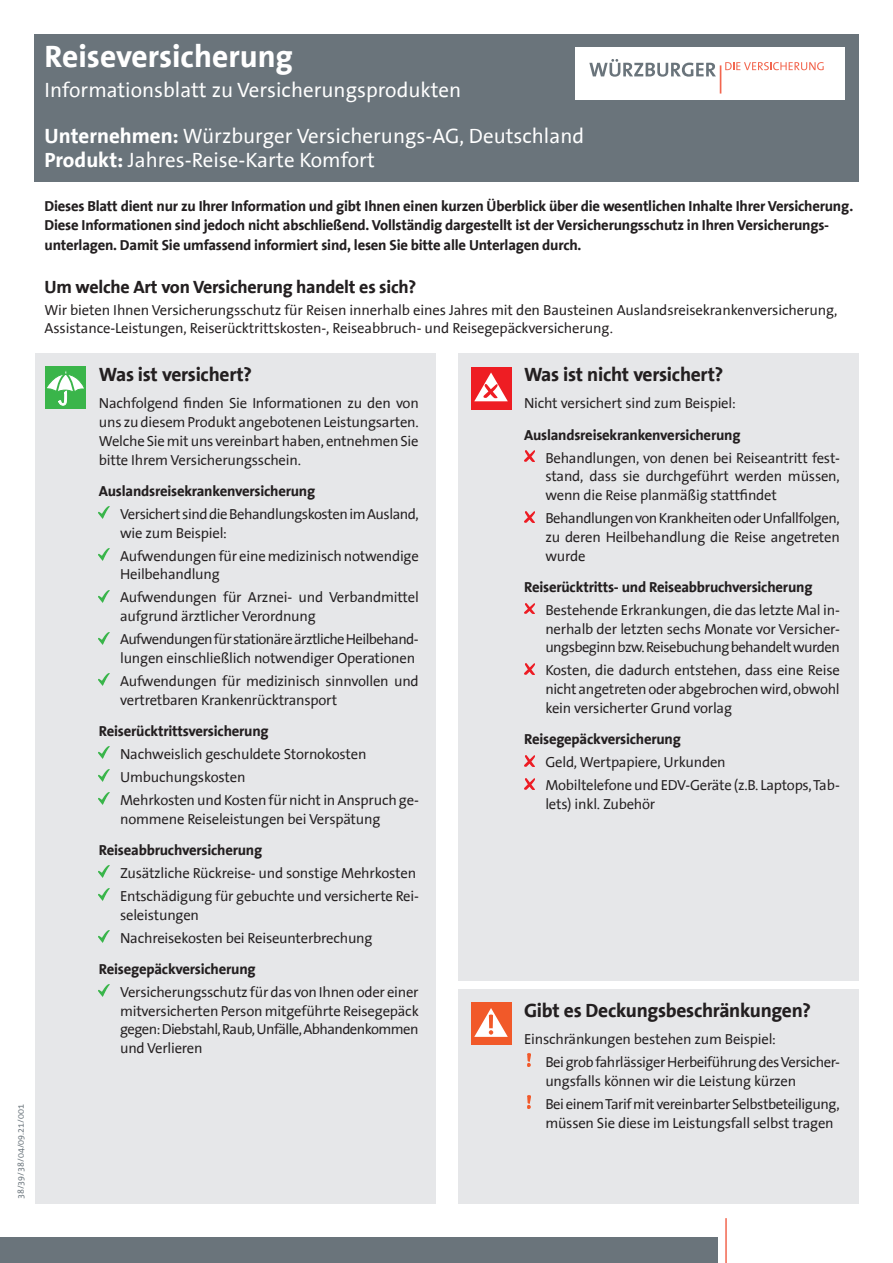
<style>
.page{position:relative;width:893px;height:1263px;background:#fff}
.page>*{position:absolute;margin:0;border:0;box-sizing:border-box;transform-origin:0 0}
.Form_sub_title{font:700 31.5px "The Sans Office Unicode";color:#fff}
.Company_Product_head{font:21px "The Sans Office Unicode";color:#fff}
.Form_sub_title-2{font:21px "The Sans Office Unicode";color:#fff}
.Cover_subhead{font:700 19.5px "The Sans Office Unicode";letter-spacing:-.015em;color:#231f20}
.Cover_subhead-2{font:700 18px "The Sans Office Unicode";letter-spacing:-.015em;color:#231f20}
.Covered_bullets{font:14.7px/18.8px "The Sans Office Unicode";letter-spacing:-.015em;color:#231f20}
.Cover_subhead-3{font:700 14.7px/19.5px "The Sans Office Unicode";letter-spacing:-.015em;color:#231f20}
.Cover_subhead-4{font:14.7px/17.7px "The Sans Office Unicode";letter-spacing:-.01em;color:#231f20}
.Covered_bullets-2{font:700 14.7px "The Sans Office Unicode";letter-spacing:-.015em;color:#231f20}
.Covered_bullets-3{font:14.7px/18.8px "The Sans Office Unicode";letter-spacing:-.04em;color:#231f20}
.Adresse{font:9px "The Sans Office Unicode";color:#6a747b}
.s1{font-weight:700}
</style>
<div class="page">
<div style="left:34px;top:34px;width:825px;height:148px;background:#6a747b"></div>
<div style="left:575px;top:47px;width:270px;height:53px;background:#fff"></div>
<svg style="left:589px;top:59px;width:234px;height:34px"></svg>
<div style="left:0;top:1238px;width:717px;height:25px;background:#6a747b"></div>
<hr style="left:725px;top:1218px;width:2px;height:45px;background:#f2664f">
<div style="left:35px;top:353px;width:400px;height:851px;background:#e6e7e9"></div>
<div style="left:459px;top:353px;width:400px;height:628px;background:#e6e7e9"></div>
<div style="left:459px;top:989px;width:400px;height:215px;background:#e6e7e9"></div>
<div style="left:45px;top:367px;width:41px;height:42px;background:#3ab54a"></div>
<svg style="left:47px;top:371px;width:37px;height:34px"></svg>
<div style="left:471px;top:367px;width:40px;height:42px;background:#ee1d23"></div>
<svg style="left:474px;top:372px;width:34px;height:29px"></svg>
<div style="left:471px;top:1002px;width:40px;height:43px;background:#f15929"></div>
<svg style="left:474px;top:1008px;width:34px;height:29px"></svg>
<svg style="left:99px;top:507px;width:11px;height:12px"></svg>
<svg style="left:99px;top:549px;width:11px;height:11px"></svg>
<svg style="left:99px;top:590px;width:11px;height:12px"></svg>
<svg style="left:99px;top:632px;width:11px;height:12px"></svg>
<svg style="left:99px;top:674px;width:11px;height:12px"></svg>
<svg style="left:99px;top:747px;width:11px;height:12px"></svg>
<svg style="left:99px;top:770px;width:11px;height:12px"></svg>
<svg style="left:99px;top:793px;width:11px;height:12px"></svg>
<svg style="left:99px;top:866px;width:11px;height:12px"></svg>
<svg style="left:99px;top:889px;width:11px;height:12px"></svg>
<svg style="left:99px;top:931px;width:11px;height:12px"></svg>
<svg style="left:99px;top:985px;width:11px;height:12px"></svg>
<svg style="left:524px;top:451px;width:11px;height:11px"></svg>
<svg style="left:524px;top:511px;width:11px;height:11px"></svg>
<svg style="left:524px;top:603px;width:11px;height:11px"></svg>
<svg style="left:524px;top:664px;width:11px;height:10px"></svg>
<svg style="left:524px;top:755px;width:11px;height:11px"></svg>
<svg style="left:524px;top:778px;width:11px;height:11px"></svg>
<svg style="left:527px;top:1054px;width:4px;height:13px"></svg>
<img style="left:527px;top:1095px;width:4px;height:14px">
<p class="Adresse" style="left:16px;top:1199px;width:97px;rotate:-90deg">38/39/38/04/09.21/001</p>
<p class="Form_sub_title" style="left:45px;top:39px;width:250px">Reiseversicherung</p>
<p class="Form_sub_title-2" style="left:45px;top:78px;width:418px">Informationsblatt zu Versicherungsprodukten</p>
<p class="Company_Product_head" style="left:45px;top:124px;width:541px"><span class="s1">Unternehmen:</span> Würzburger Versicherungs-AG, Deutschland</p>
<p class="Company_Product_head" style="left:45px;top:149px;width:332px"><span class="s1">Produkt:</span> Jahres-Reise-Karte Komfort</p>
<p class="Cover_subhead-3" style="left:45px;top:196px;width:810px">Dieses Blatt dient nur zu Ihrer Information und gibt Ihnen einen kurzen Überblick über die wesentlichen Inhalte Ihrer Versicherung.</p>
<p class="Cover_subhead-3" style="left:45px;top:216px;width:786px">Diese Informationen sind jedoch nicht abschließend. Vollständig dargestellt ist der Versicherungsschutz in Ihren Versicherungs&shy;unterlagen. Damit Sie umfassend informiert sind, lesen Sie bitte alle Unterlagen durch.</p>
<p class="Cover_subhead-2" style="left:45px;top:277px;width:373px">Um welche Art von Versicherung handelt es sich?</p>
<p class="Cover_subhead-4" style="left:45px;top:301px;width:794px">Wir bieten Ihnen Versicherungsschutz für Reisen innerhalb eines Jahres mit den Bausteinen Auslandsreisekrankenversicherung,<br>Assistance-Leistungen, Reiserücktrittskosten-, Reiseabbruch- und Reisegepäckversicherung.</p>
<p class="Cover_subhead" style="left:99px;top:363px;width:155px">Was ist versichert?</p>
<p class="Covered_bullets" style="left:99px;top:394px;width:321px;text-align:justify">Nachfolgend finden Sie Informationen zu den von uns zu diesem Produkt angebotenen Leistungsarten.<br>Welche Sie mit uns vereinbart haben, entnehmen Sie bitte Ihrem Versicherungsschein.</p>
<p class="Covered_bullets-2" style="left:99px;top:482px;width:218px">Auslandsreisekrankenversicherung</p>
<p class="Covered_bullets" style="left:120px;top:505px;width:300px">Versichert sind die Behandlungskosten im Ausland, wie zum Beispiel:</p>
<p class="Covered_bullets" style="left:120px;top:547px;width:300px">Aufwendungen für eine medizinisch notwendige<br>Heilbehandlung</p>
<p class="Covered_bullets" style="left:120px;top:588px;width:300px">Aufwendungen für Arznei- und Verbandmittel aufgrund ärztlicher Verordnung</p>
<p class="Covered_bullets-3" style="left:120px;top:630px;width:300px">Aufwendungen für stationäre ärztliche Heilbehand&shy;lungen einschließlich notwendiger Operationen</p>
<p class="Covered_bullets" style="left:120px;top:672px;width:300px">Aufwendungen für medizinisch sinnvollen und vertretbaren Krankenrücktransport</p>
<p class="Covered_bullets-2" style="left:99px;top:722px;width:171px">Reiserücktrittsversicherung</p>
<p class="Covered_bullets" style="left:120px;top:745px;width:248px">Nachweislich geschuldete Stornokosten</p>
<p class="Covered_bullets" style="left:120px;top:768px;width:127px">Umbuchungskosten</p>
<p class="Covered_bullets" style="left:120px;top:791px;width:300px">Mehrkosten und Kosten für nicht in Anspruch ge&shy;nommene Reiseleistungen bei Verspätung</p>
<p class="Covered_bullets-2" style="left:99px;top:841px;width:165px">Reiseabbruchversicherung</p>
<p class="Covered_bullets" style="left:120px;top:864px;width:298px">Zusätzliche Rückreise- und sonstige Mehrkosten</p>
<p class="Covered_bullets" style="left:120px;top:887px;width:300px">Entschädigung für gebuchte und versicherte Rei&shy;seleistungen</p>
<p class="Covered_bullets" style="left:120px;top:929px;width:254px">Nachreisekosten bei Reiseunterbrechung</p>
<p class="Covered_bullets-2" style="left:99px;top:960px;width:158px">Reisegepäckversicherung</p>
<p class="Covered_bullets" style="left:120px;top:983px;width:300px;text-align:justify">Versicherungsschutz für das von Ihnen oder einer mitversicherten Person mitgeführte Reisegepäck gegen: Diebstahl, Raub, Unfälle, Abhandenkommen und Verlieren</p>
<p class="Cover_subhead" style="left:524px;top:363px;width:201px">Was ist nicht versichert?</p>
<p class="Cover_subhead-4" style="left:524px;top:395px;width:213px">Nicht versichert sind zum Beispiel:</p>
<p class="Covered_bullets-2" style="left:524px;top:426px;width:218px">Auslandsreisekrankenversicherung</p>
<p class="Covered_bullets" style="left:545px;top:449px;width:296px;text-align:justify">Behandlungen, von denen bei Reiseantritt fest&shy;stand, dass sie durchgeführt werden müssen, wenn die Reise planmäßig stattfindet</p>
<p class="Covered_bullets" style="left:545px;top:509px;width:296px;text-align:justify">Behandlungen von Krankheiten oder Unfallfolgen, zu deren Heilbehandlung die Reise angetreten wurde</p>
<p class="Covered_bullets-2" style="left:524px;top:579px;width:290px">Reiserücktritts- und Reiseabbruchversicherung</p>
<p class="Covered_bullets" style="left:545px;top:601px;width:296px;text-align:justify">Bestehende Erkrankungen, die das letzte Mal in&shy;nerhalb der letzten sechs Monate vor Versicher&shy;ungsbeginn bzw. Reisebuchung behandelt wurden</p>
<p class="Covered_bullets" style="left:545px;top:661px;width:296px;text-align:justify">Kosten, die dadurch entstehen, dass eine Reise nicht angetreten oder abgebrochen wird, obwohl kein versicherter Grund vorlag</p>
<p class="Covered_bullets-2" style="left:524px;top:731px;width:158px">Reisegepäckversicherung</p>
<p class="Covered_bullets" style="left:545px;top:753px;width:182px">Geld, Wertpapiere, Urkunden</p>
<p class="Covered_bullets" style="left:545px;top:776px;width:296px">Mobiltelefone und EDV-Geräte (z.B. Laptops, Tab&shy;lets) inkl. Zubehör</p>
<p class="Cover_subhead" style="left:524px;top:999px;width:288px">Gibt es Deckungsbeschränkungen?</p>
<p class="Covered_bullets" style="left:524px;top:1030px;width:253px">Einschränkungen bestehen zum Beispiel:</p>
<p class="Covered_bullets" style="left:545px;top:1053px;width:296px">Bei grob fahrlässiger Herbeiführung des Versicher&shy;ungsfalls können wir die Leistung kürzen</p>
<p class="Covered_bullets" style="left:545px;top:1095px;width:296px">Bei einem Tarif mit vereinbarter Selbstbeteiligung, müssen Sie diese im Leistungsfall selbst tragen</p>
</div>
